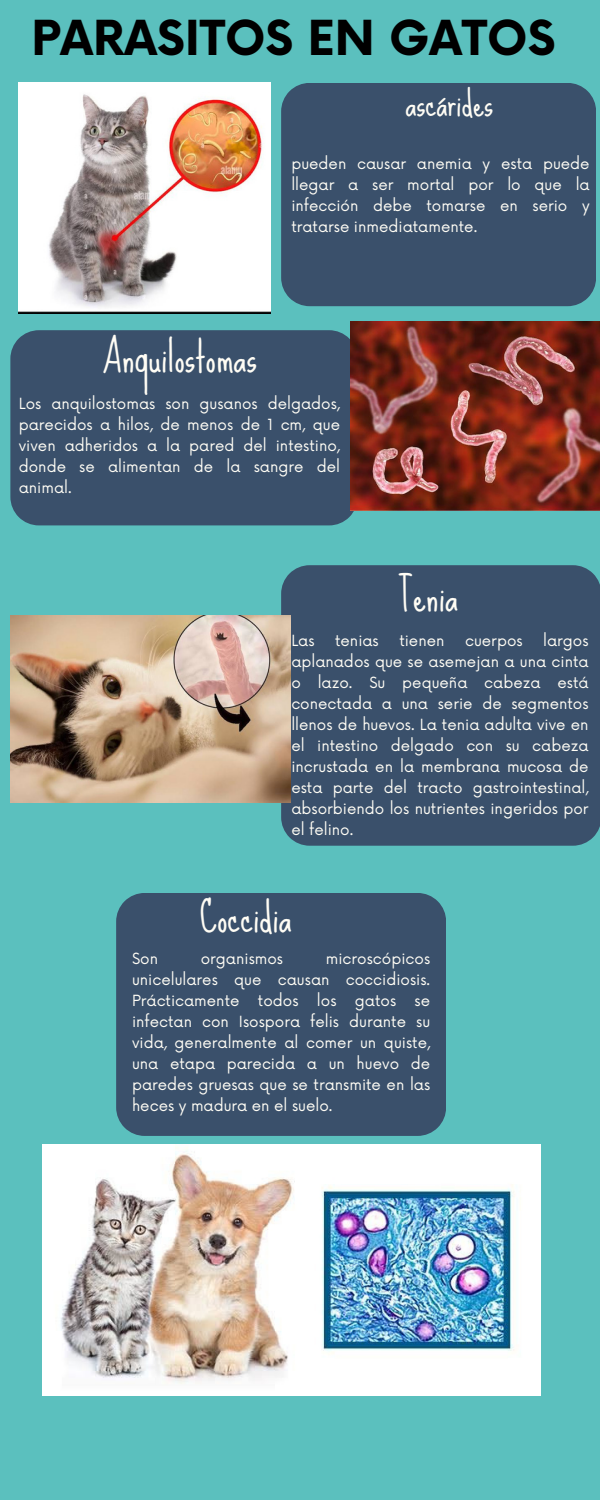
<style>
.page{position:relative;width:600px;height:1500px;background:#5bc0be}
.page>*{position:absolute;margin:0;border:0;box-sizing:border-box;transform-origin:0 0}
.t1{font:700 47px "Now";color:#000}
.t2{font:41px "Sue Ellen Francisco";color:#fffdf5}
.t3{font:35.3px "Sue Ellen Francisco";color:#fffdf5}
.t4{font:15px/21px "Now";color:#fffdf5;text-align:justify}
</style>
<div class="page">
<div style="left:281px;top:83px;width:315px;height:223px;background:#3a506b"></div>
<div style="left:10px;top:330px;width:348px;height:195px;background:#3a506b"></div>
<div style="left:281px;top:565px;width:319px;height:281px;background:#3a506b"></div>
<div style="left:116px;top:893px;width:330px;height:243px;background:#3a506b"></div>
<img style="left:351px;top:322px;width:249px;height:188px">
<img style="left:19px;top:83px;width:251px;height:230px">
<img style="left:10px;top:615px;width:280px;height:187px">
<img style="left:42px;top:1145px;width:498px;height:250px">
<p class="t1" style="left:31px;top:13px;width:526px">PARASITOS EN GATOS</p>
<p class="t3" style="left:406px;top:83px;width:89px">ascárides</p>
<p class="t4" style="left:291px;top:154px;width:300px">pueden causar anemia y esta puede llegar a ser mortal por lo que la infección debe tomarse en serio y tratarse inmediatamente.</p>
<p class="t2" style="left:102px;top:334px;width:156px">Anquilostomas</p>
<p class="t4" style="left:19px;top:394px;width:323px">Los anquilostomas son gusanos delgados, parecidos a hilos, de menos de 1 cm, que viven adheridos a la pared del intestino, donde se alimentan de la sangre del animal.</p>
<p class="t2" style="left:398px;top:573px;width:62px">Tenia</p>
<p class="t4" style="left:291px;top:631px;width:299px;text-indent:252px">largos aplanados que se asemejan a una cinta o lazo. Su pequeña cabeza está conectada a una serie de segmentos llenos de huevos. La tenia adulta vive en el intestino delgado con su cabeza incrustada en la membrana mucosa de esta parte del tracto gastrointestinal, absorbiendo los nutrientes ingeridos por el felino.</p>
<p class="t4" style="left:291px;top:631px;width:25px">Las</p>
<p class="t4" style="left:335px;top:631px;width:45px">tenias</p>
<p class="t4" style="left:399px;top:631px;width:47px">tienen</p>
<p class="t4" style="left:465px;top:631px;width:59px">cuerpos</p>
<p class="t2" style="left:200px;top:893px;width:94px">Coccidia</p>
<p class="t4" style="left:132px;top:949px;width:28px">Son</p>
<p class="t4" style="left:201px;top:949px;width:84px">organismos</p>
<p class="t4" style="left:132px;top:949px;width:300px;text-indent:194px">microscópicos unicelulares que causan coccidiosis.<br>Prácticamente todos los gatos se infectan con Isospora felis durante su vida, generalmente al comer un quiste, una etapa parecida a un huevo de paredes gruesas que se transmite en las heces y madura en el suelo.</p>
</div>
